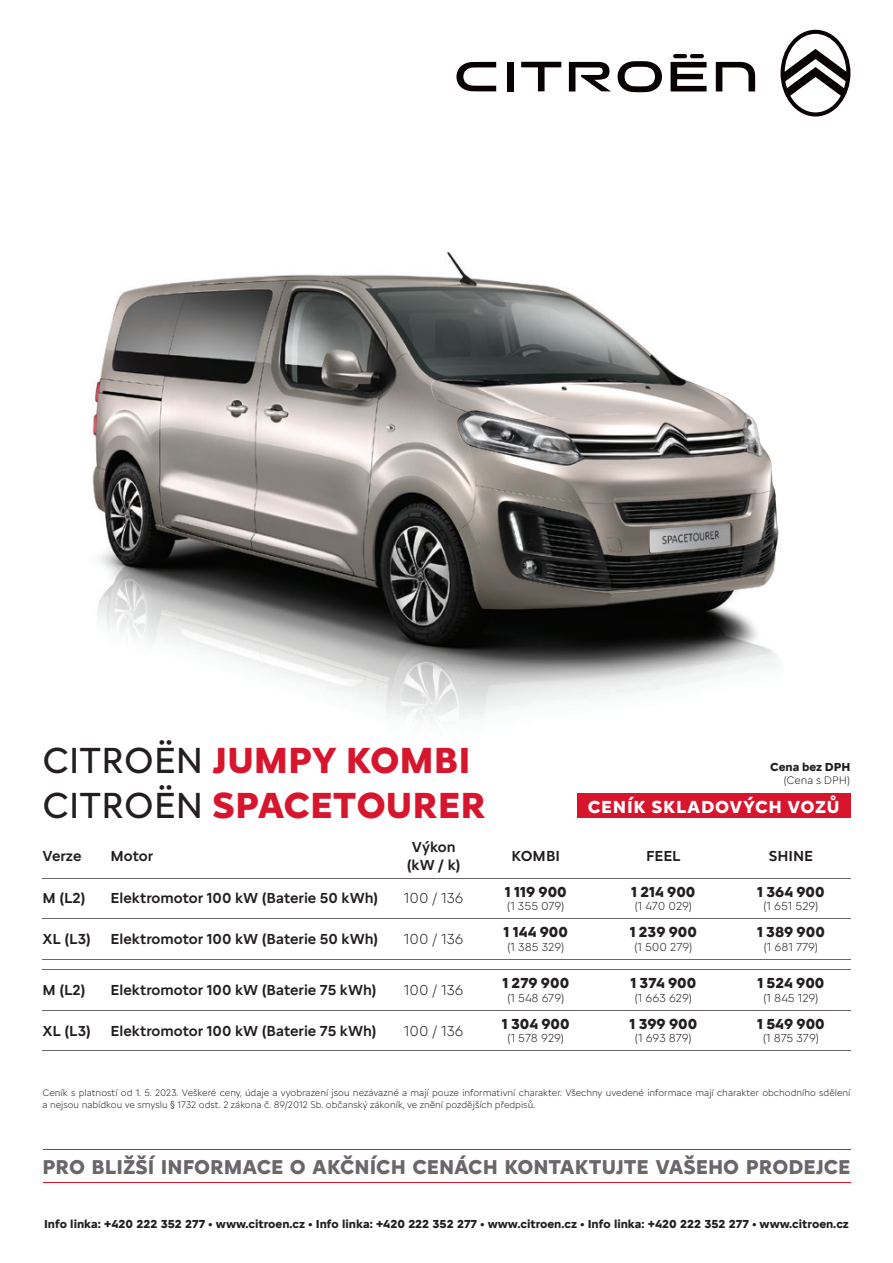
<style>
.page{position:relative;width:893px;height:1263px;background:#fff}
.page>*{position:absolute;margin:0;border:0;box-sizing:border-box;transform-origin:0 0}
.t1{font:700 37.5px/45px "Citroen Type Latin";color:#d7162e}
.t2{font:700 20.7px "Citroen Type Latin";color:#6c656b}
.t3{font:700 18px "Citroen Type Latin";letter-spacing:.04em;color:#fff}
.t4{font:500 15px/18px "Citroen Type Latin";color:#231f20;text-align:center}
.t5{font:700 15px "Citroen Type Latin";color:#231f20}
.t6{font:300 15px "Citroen Type Latin";color:#231f20}
.t7{font:700 12px "Citroen Type Latin";color:#231f20}
.t8{font:300 12px "Citroen Type Latin";color:#231f20}
.t9{font:300 11.25px "Citroen Type Latin";color:#231f20}
.t10{font:300 9.75px/12px "Citroen Type Latin";color:#231f20}
.s1{font-weight:400;color:#231f20}
.s2{font-family:"Swiss 721 BTCE"}
</style>
<div class="page">
<img style="left:92px;top:251px;width:759px;height:548px">
<hr style="left:43px;top:878px;width:68px;height:1px;background:#6c656b">
<hr style="left:111px;top:878px;width:280px;height:1px;background:#6c656b">
<hr style="left:391px;top:878px;width:85px;height:1px;background:#6c656b">
<hr style="left:476px;top:878px;width:119px;height:1px;background:#6c656b">
<hr style="left:595px;top:878px;width:136px;height:1px;background:#6c656b">
<hr style="left:731px;top:878px;width:119px;height:1px;background:#6c656b">
<hr style="left:43px;top:918px;width:68px;height:1px;background:#6c656b">
<hr style="left:111px;top:918px;width:280px;height:1px;background:#6c656b">
<hr style="left:391px;top:918px;width:85px;height:1px;background:#6c656b">
<hr style="left:476px;top:918px;width:119px;height:1px;background:#6c656b">
<hr style="left:595px;top:918px;width:136px;height:1px;background:#6c656b">
<hr style="left:731px;top:918px;width:119px;height:1px;background:#6c656b">
<hr style="left:43px;top:959px;width:68px;height:1px;background:#6c656b">
<hr style="left:111px;top:959px;width:280px;height:1px;background:#6c656b">
<hr style="left:391px;top:959px;width:85px;height:1px;background:#6c656b">
<hr style="left:476px;top:959px;width:119px;height:1px;background:#6c656b">
<hr style="left:595px;top:959px;width:136px;height:1px;background:#6c656b">
<hr style="left:731px;top:959px;width:119px;height:1px;background:#6c656b">
<hr style="left:43px;top:969px;width:68px;height:1px;background:#6c656b">
<hr style="left:111px;top:969px;width:280px;height:1px;background:#6c656b">
<hr style="left:391px;top:969px;width:85px;height:1px;background:#6c656b">
<hr style="left:476px;top:969px;width:119px;height:1px;background:#6c656b">
<hr style="left:595px;top:969px;width:136px;height:1px;background:#6c656b">
<hr style="left:731px;top:969px;width:119px;height:1px;background:#6c656b">
<hr style="left:43px;top:1010px;width:68px;height:1px;background:#6c656b">
<hr style="left:111px;top:1010px;width:280px;height:1px;background:#6c656b">
<hr style="left:391px;top:1010px;width:85px;height:1px;background:#6c656b">
<hr style="left:476px;top:1010px;width:119px;height:1px;background:#6c656b">
<hr style="left:595px;top:1010px;width:136px;height:1px;background:#6c656b">
<hr style="left:731px;top:1010px;width:119px;height:1px;background:#6c656b">
<hr style="left:43px;top:1050px;width:68px;height:1px;background:#6c656b">
<hr style="left:111px;top:1050px;width:280px;height:1px;background:#6c656b">
<hr style="left:391px;top:1050px;width:85px;height:1px;background:#6c656b">
<hr style="left:476px;top:1050px;width:119px;height:1px;background:#6c656b">
<hr style="left:595px;top:1050px;width:136px;height:1px;background:#6c656b">
<hr style="left:731px;top:1050px;width:119px;height:1px;background:#6c656b">
<div style="left:577px;top:794px;width:273px;height:24px;background:#d7162e"></div>
<svg style="left:521px;top:62px;width:40px;height:29px"></svg>
<div style="left:507px;top:62px;width:7px;height:29px;background:#080302"></div>
<svg style="left:716px;top:62px;width:39px;height:29px"></svg>
<hr style="left:690px;top:54px;width:14px;height:4px;background:#080302;border-radius:2px">
<svg style="left:569px;top:62px;width:42px;height:29px"></svg>
<svg style="left:618px;top:61px;width:44px;height:31px"></svg>
<svg style="left:671px;top:62px;width:36px;height:29px"></svg>
<hr style="left:673px;top:54px;width:14px;height:4px;background:#080302;border-radius:2px">
<svg style="left:456px;top:62px;width:40px;height:29px"></svg>
<svg style="left:780px;top:30px;width:70px;height:87px"></svg>
<hr style="left:43px;top:1149px;width:807px;height:1px;background:#d7162e">
<hr style="left:43px;top:1182px;width:807px;height:1px;background:#d7162e">
<h1 class="t1" style="left:43px;top:734px;width:445px"><span class="s1">CITROËN</span> JUMPY KOMBI<br><span class="s1">CITROËN</span> SPACETOURER</h1>
<h3 class="t4" style="left:43px;top:845px;width:41px">Verze</h3>
<h3 class="t4" style="left:111px;top:845px;width:44px">Motor</h3>
<h3 class="t4" style="left:407px;top:836px;width:55px">Výkon (kW / k)</h3>
<h3 class="t4" style="left:511px;top:845px;width:50px">KOMBI</h3>
<h3 class="t4" style="left:646px;top:845px;width:36px">Feel</h3>
<h3 class="t4" style="left:769px;top:845px;width:46px">ShIne</h3>
<h3 class="t4" style="left:43px;top:888px;width:44px">M (l2)</h3>
<h3 class="t4" style="left:111px;top:888px;width:269px">elektromotor 100 kW (Baterie 50 kWh)</h3>
<h3 class="t6" style="left:404px;top:887px;width:61px">100 / 136</h3>
<p class="t7" style="left:770px;top:758px;width:82px">Cena bez DPH</p>
<p class="t9" style="left:783px;top:772px;width:69px">(Cena s DPH)</p>
<h3 class="t3" style="left:588px;top:793px;width:253px">CENÍK SKLADOVÝCH VOZŮ</h3>
<h3 class="t5" style="left:505px;top:880px;width:63px">1 119 900</h3>
<p class="t8" style="left:507px;top:897px;width:59px">(1 355 079)</p>
<h3 class="t5" style="left:631px;top:880px;width:66px">1 214 900</h3>
<p class="t8" style="left:634px;top:897px;width:59px">(1 470 029)</p>
<h3 class="t5" style="left:757px;top:880px;width:69px">1 364 900</h3>
<p class="t8" style="left:763px;top:897px;width:57px">(1 651 529)</p>
<h3 class="t4" style="left:43px;top:928px;width:50px">Xl (l3)</h3>
<h3 class="t4" style="left:111px;top:928px;width:269px">elektromotor 100 kW (Baterie 50 kWh)</h3>
<h3 class="t6" style="left:404px;top:928px;width:61px">100 / 136</h3>
<h3 class="t4" style="left:43px;top:980px;width:44px">M (l2)</h3>
<h3 class="t4" style="left:111px;top:980px;width:268px">elektromotor 100 kW (Baterie 75 kWh)</h3>
<h3 class="t6" style="left:404px;top:979px;width:61px">100 / 136</h3>
<h3 class="t4" style="left:43px;top:1020px;width:50px">Xl (l3)</h3>
<h3 class="t4" style="left:111px;top:1020px;width:268px">elektromotor 100 kW (Baterie 75 kWh)</h3>
<h3 class="t6" style="left:404px;top:1019px;width:61px">100 / 136</h3>
<h3 class="t5" style="left:504px;top:921px;width:66px">1 144 900</h3>
<p class="t8" style="left:507px;top:938px;width:59px">(1 385 329)</p>
<h3 class="t5" style="left:502px;top:972px;width:68px">1 279 900</h3>
<p class="t8" style="left:507px;top:989px;width:59px">(1 548 679)</p>
<h3 class="t5" style="left:502px;top:1012px;width:69px">1 304 900</h3>
<p class="t8" style="left:507px;top:1029px;width:59px">(1 578 929)</p>
<h3 class="t5" style="left:630px;top:921px;width:69px">1 239 900</h3>
<p class="t8" style="left:634px;top:938px;width:60px">(1 500 279)</p>
<h3 class="t5" style="left:757px;top:921px;width:69px">1 389 900</h3>
<p class="t8" style="left:763px;top:938px;width:56px">(1 681 779)</p>
<h3 class="t5" style="left:630px;top:972px;width:67px">1 374 900</h3>
<p class="t8" style="left:634px;top:989px;width:59px">(1 663 629)</p>
<h3 class="t5" style="left:757px;top:972px;width:69px">1 524 900</h3>
<p class="t8" style="left:763px;top:989px;width:57px">(1 845 129)</p>
<h3 class="t5" style="left:629px;top:1012px;width:69px">1 399 900</h3>
<p class="t8" style="left:635px;top:1029px;width:59px">(1 693 879)</p>
<h3 class="t5" style="left:757px;top:1012px;width:69px">1 549 900</h3>
<p class="t8" style="left:763px;top:1029px;width:58px">(1 875 379)</p>
<p class="t10" style="left:43px;top:1085px;width:809px">Ceník s platností od 1. 5. 2023. Veškeré ceny, údaje a vyobrazení jsou nezávazné a mají pouze informativní charakter. Všechny uvedené informace mají charakter obchodního sdělení a nejsou nabídkou ve smyslu <span class="s2">§</span> 1732 odst. 2 zákona č. 89/2012 Sb. občanský zákoník, ve znění pozdějších předpisů.</p>
<h2 class="t2" style="left:43px;top:1151px;width:809px">PRO BLIŽŠÍ INFORMACE O AKČNÍCH CENÁCH KONTAKTUJTE VAŠEHO PRODEJCE</h2>
<p class="t7" style="left:44px;top:1215px;width:806px">Info linka: +420 222 352 277 • www.citroen.cz • Info linka: +420 222 352 277 • www.citroen.cz • Info linka: +420 222 352 277 • www.citroen.cz</p>
</div>
